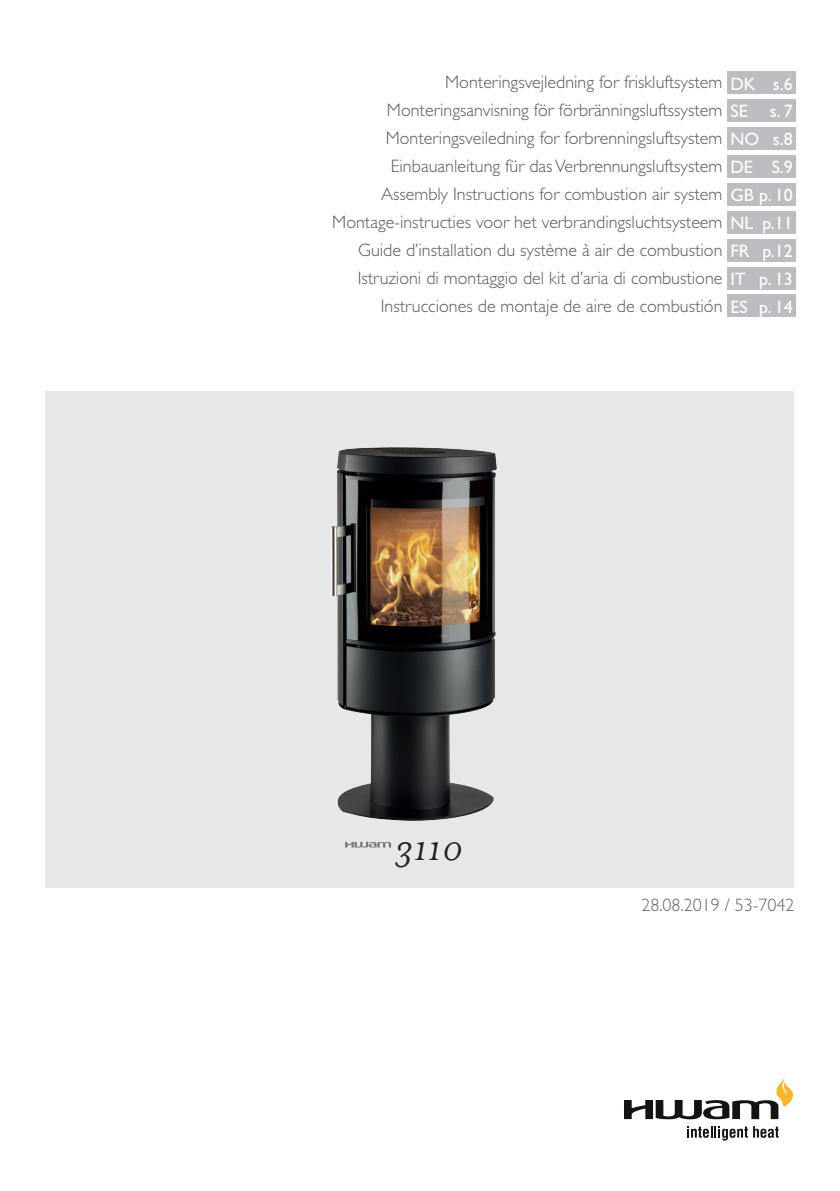
<style>
.page{position:relative;width:840px;height:1191px;background:#fff}
.page>*{position:absolute;margin:0;border:0;box-sizing:border-box;transform-origin:0 0}
.t1{font:italic 40px "Mrs Eaves OT";color:#231f20}
.t2{font:300 18px/28px "Gill Sans";color:#57585a;text-align:right}
.t3{font:300 18px "Gill Sans";color:#636366}
.s1{font-weight:400;color:#fff}
</style>
<div class="page">
<div style="left:45px;top:391px;width:748px;height:497px;background:#e6e7e9"></div>
<img style="left:331px;top:447px;width:165px;height:374px">
<svg style="left:345px;top:842px;width:46px;height:5px"></svg>
<div style="left:727px;top:71px;width:68px;height:23px;background:#bcbdc0"></div>
<div style="left:727px;top:99px;width:68px;height:23px;background:#bcbdc0"></div>
<div style="left:727px;top:127px;width:68px;height:23px;background:#bcbdc0"></div>
<div style="left:727px;top:155px;width:68px;height:23px;background:#bcbdc0"></div>
<div style="left:727px;top:183px;width:68px;height:23px;background:#bcbdc0"></div>
<div style="left:727px;top:211px;width:68px;height:23px;background:#bcbdc0"></div>
<div style="left:727px;top:239px;width:68px;height:23px;background:#bcbdc0"></div>
<div style="left:727px;top:267px;width:68px;height:22px;background:#bcbdc0"></div>
<div style="left:727px;top:295px;width:68px;height:22px;background:#bcbdc0"></div>
<svg style="left:687px;top:1126px;width:91px;height:14px"></svg>
<svg style="left:624px;top:1078px;width:169px;height:41px"></svg>
<p class="t2" style="left:332px;top:68px;width:462px">Monteringsvejledning for friskluftsystem <span class="s1">DK</span> <span class="s1">s</span><span class="s1">.6<br></span>Monteringsanvisning för förbränningsluftssystem <span class="s1">SE</span> <span class="s1">s</span><span class="s1">. 7<br></span>Monteringsveiledning for forbrenningsluftsystem <span class="s1">NO</span> <span class="s1">s</span><span class="s1">.8<br></span>Einbauanleitung für das Verbrennungsluftsystem <span class="s1">DE</span> <span class="s1">S</span><span class="s1">.9<br></span>Assembly Instructions for combustion air system <span class="s1">GB</span> <span class="s1">p</span><span class="s1">. 10<br></span>Montage-instructies voor het verbrandingsluchtsysteem <span class="s1">NL</span> <span class="s1">p</span><span class="s1">.11<br></span>Guide d’installation du système à air de combustion <span class="s1">FR</span> <span class="s1">p</span><span class="s1">.12<br></span>Istruzioni di montaggio del kit d’aria di combustione <span class="s1">IT</span> <span class="s1">p</span><span class="s1">. 13<br></span>Instrucciones de montaje de aire de combustión <span class="s1">ES</span> <span class="s1">p</span><span class="s1">. 14</span></p>
<h1 class="t1" style="left:394px;top:826px;width:70px">3110</h1>
<p class="t3" style="left:641px;top:894px;width:155px">28.08.2019 / 53-7042</p>
</div>
